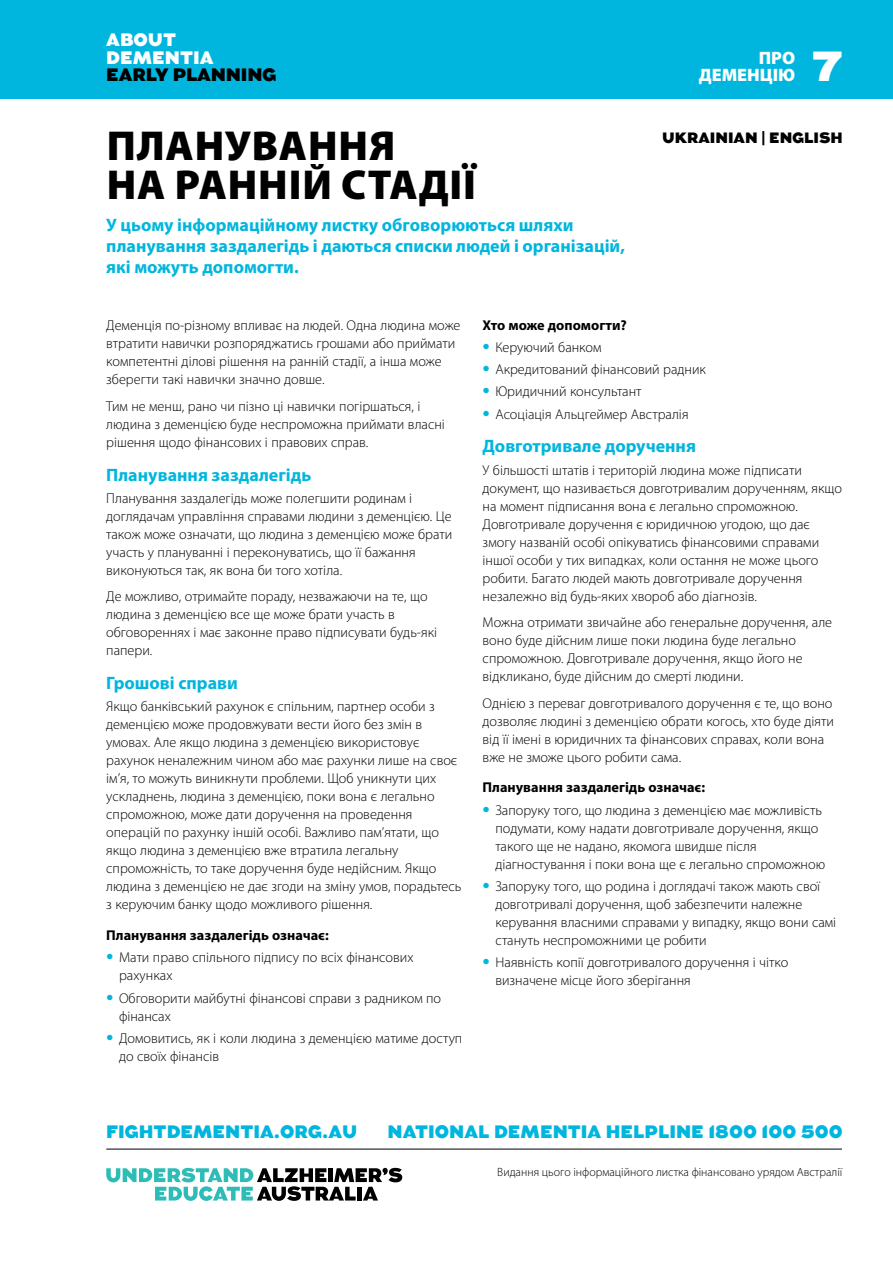
<style>
.page{position:relative;width:893px;height:1263px;background:#fff}
.page>*{position:absolute;margin:0;border:0;box-sizing:border-box;transform-origin:0 0}
.t1{font:900 42px/39px "Myriad Pro";letter-spacing:.02em;color:#000}
.t2{font:900 42px "Augustus";color:#fff}
.t3{font:700 18px/21px "Myriad Pro";color:#00b6de}
.t4{font:900 18px "Augustus";color:#00b6de}
.t5{font:900 18px/17.2px "Augustus";color:#fff}
.t6{font:900 18px "Augustus";letter-spacing:-.01em;color:#000}
.t7{font:900 18px/17.2px "Myriad Pro";color:#fff;text-align:right}
.t8{font:900 15px "Augustus";color:#000}
.t9{font:300 14.25px/18px "Myriad Pro";color:#000}
.t10{font:700 14.25px "Myriad Pro";color:#000}
.t11{font:300 12px "Myriad Pro";color:#000}
.s1{font-family:"Univers";font-size:15px;color:#00b6de}
</style>
<div class="page">
<div style="left:0;top:0;width:893px;height:99px;background:#00b6de"></div>
<hr style="left:106px;top:1149px;width:736px;height:1px;background:#000">
<svg style="left:106px;top:1168px;width:296px;height:33px"></svg>
<p class="t5" style="left:106px;top:32px;width:109px">ABOUT<br>DEMENTIA</p>
<p class="t6" style="left:106px;top:64px;width:172px">EARLY PLANNING</p>
<h1 class="t1" style="left:107px;top:125px;width:371px">ПЛАНУВАННЯ<br>НА РАННІЙ СТАДІЇ</h1>
<p class="t3" style="left:106px;top:214px;width:520px">У цьому інформаційному листку обговорюються шляхи планування заздалегідь і даються списки людей і організацій, які можуть допомогти.</p>
<p class="t7" style="left:699px;top:48px;width:98px">ПРО<br>ДЕМЕНЦІЮ</p>
<h1 class="t2" style="left:812px;top:41px;width:31px">7</h1>
<p class="t8" style="left:662px;top:129px;width:182px">UKRAINIAN | ENGLISH</p>
<p class="t9" style="left:106px;top:316px;width:356px">Деменція по-різному впливає на людей. Одна людина може втратити навички розпоряджатись грошами або приймати компетентні ділові рішення на ранній стадії, а інша може зберегти такі навички значно довше.</p>
<p class="t9" style="left:106px;top:397px;width:340px">Тим не менш, рано чи пізно ці навички погіршаться, і людина з деменцією буде неспроможна приймати власні рішення щодо фінансових і правових справ.</p>
<p class="t3" style="left:106px;top:463px;width:207px">Планування заздалегідь</p>
<p class="t9" style="left:106px;top:489px;width:348px">Планування заздалегідь може полегшити родинам і доглядачам управління справами людини з деменцією. Це також може означати, що людина з деменцією може брати участь у плануванні і переконуватись, що її бажання виконуються так, як вона би того хотіла.</p>
<p class="t9" style="left:106px;top:587px;width:332px">Де можливо, отримайте пораду, незважаючи на те, що людина з деменцією все ще може брати участь в обговореннях і має законне право підписувати будь-які папери.</p>
<p class="t3" style="left:106px;top:672px;width:133px">Грошові справи</p>
<p class="t9" style="left:106px;top:697px;width:357px">Якщо банківський рахунок є спільним, партнер особи з деменцією може продовжувати вести його без змін в умовах. Але якщо людина з деменцією використовує рахунок неналежним чином або має рахунки лише на своє ім’я, то можуть виникнути проблеми. Щоб уникнути цих ускладнень, людина з деменцією, поки вона є легально спроможною, може дати доручення на проведення операцій по рахунку іншій особі. Важливо пам’ятати, що якщо людина з деменцією вже втратила легальну спроможність, то таке доручення буде недійсним. Якщо людина з деменцією не дає згоди на зміну умов, порадьтесь з керуючим банку щодо можливого рішення.</p>
<p class="t10" style="left:106px;top:926px;width:224px">Планування заздалегідь означає:</p>
<p class="t9" style="left:119px;top:948px;width:296px;text-indent:-13px"><span class="s1">•</span> Мати право спільного підпису по всіх фінансових рахунках</p>
<p class="t9" style="left:119px;top:989px;width:324px;text-indent:-13px"><span class="s1">•</span> Обговорити майбутні фінансові справи з радником по фінансах</p>
<p class="t9" style="left:119px;top:1029px;width:345px;text-indent:-13px"><span class="s1">•</span> Домовитись, як і коли людина з деменцією матиме доступ до своїх фінансів</p>
<p class="t10" style="left:483px;top:316px;width:146px">Хто може допомогти?</p>
<p class="t9" style="left:483px;top:338px;width:120px"><span class="s1">•</span> Керуючий банком</p>
<p class="t9" style="left:483px;top:360px;width:225px"><span class="s1">•</span> Акредитований фінансовий радник</p>
<p class="t9" style="left:483px;top:382px;width:160px"><span class="s1">•</span> Юридичний консультант</p>
<p class="t9" style="left:483px;top:405px;width:207px"><span class="s1">•</span> Асоціація Альцгеймер Австралія</p>
<p class="t3" style="left:483px;top:435px;width:215px">Довготривале доручення</p>
<p class="t9" style="left:483px;top:461px;width:361px">У більшості штатів і територій людина може підписати документ, що називається довготривалим дорученням, якщо на момент підписання вона є легально спроможною.<br>Довготривале доручення є юридичною угодою, що дає змогу названій особі опікуватись фінансовими справами іншої особи у тих випадках, коли остання не може цього робити. Багато людей мають довготривале доручення незалежно від будь-яких хвороб або діагнозів.</p>
<p class="t9" style="left:483px;top:613px;width:351px">Можна отримати звичайне або генеральне доручення, але воно буде дійсним лише поки людина буде легально спроможною. Довготривале доручення, якщо його не відкликано, буде дійсним до смерті людини.</p>
<p class="t9" style="left:483px;top:694px;width:353px">Однією з переваг довготривалого доручення є те, що воно дозволяє людині з деменцією обрати когось, хто буде діяти від її імені в юридичних та фінансових справах, коли вона вже не зможе цього робити сама.</p>
<p class="t10" style="left:483px;top:778px;width:224px">Планування заздалегідь означає:</p>
<p class="t9" style="left:495px;top:801px;width:331px;text-indent:-13px"><span class="s1">•</span> Запоруку того, що людина з деменцією має можливість подумати, кому надати довготривале доручення, якщо такого ще не надано, якомога швидше після діагностування і поки вона ще є легально спроможною</p>
<p class="t9" style="left:495px;top:877px;width:342px;text-indent:-13px"><span class="s1">•</span> Запоруку того, що родина і доглядачі також мають свої довготривалі доручення, щоб забезпечити належне керування власними справами у випадку, якщо вони самі стануть неспроможними це робити</p>
<p class="t9" style="left:495px;top:953px;width:294px;text-indent:-13px"><span class="s1">•</span> Наявність копії довготривалого доручення і чітко визначене місце його зберігання</p>
<p class="t4" style="left:106px;top:1121px;width:252px">FIGHTDEMENTIA.ORG.AU</p>
<p class="t4" style="left:387px;top:1121px;width:457px">NATIONAL DEMENTIA HELPLINE 1800 100 500</p>
<p class="t11" style="left:497px;top:1164px;width:347px">Видання цього інформаційного листка фінансовано урядом Австралії</p>
</div>
